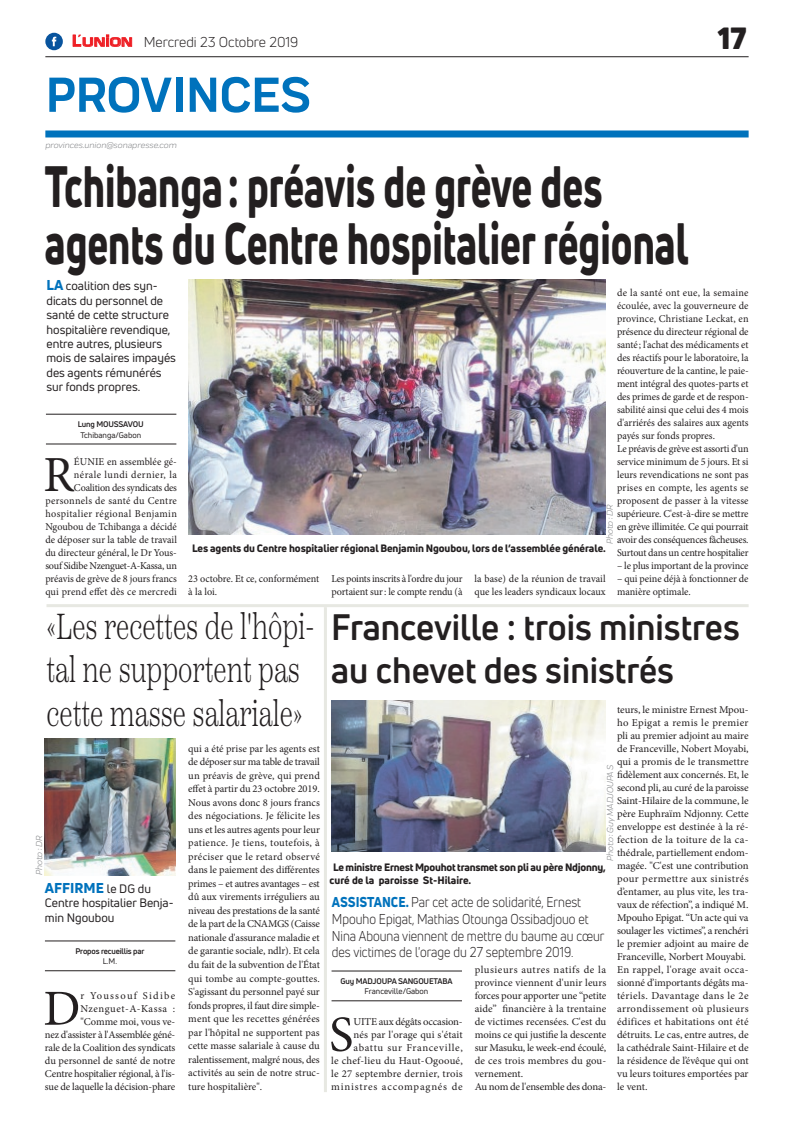
<style>
.page{position:relative;width:794px;height:1129px;background:#fff}
.page>*{position:absolute;margin:0;border:0;box-sizing:border-box;transform-origin:0 0}
.t1{font:800 57px/57px "Uni Neue";color:#231f20;scale:.69 1}
.t2{font:700 51px "Praktika";color:#0072bc}
.t3{font:50.5px "Minion Pro";color:#231f20}
.t4{font:300 36px/43.2px "Scotch Text";color:#231f20;scale:.71 1}
.t5{font:700 36px/43.2px "Uni Neue";color:#231f20;scale:.96 1}
.t6{font:900 30px "Uni Neue";color:#231f20}
.t7{font:14px/16.8px "Uni Neue";color:#231f20;scale:.89 1}
.t8{font:14px "Uni Neue";color:#231f20}
.t9{font:800 14px "Uni Neue";color:#0072bc}
.t10{font:12px/14.4px "Uni Neue";color:#231f20}
.t11{font:10.5px/13px "Minion Pro";letter-spacing:-.005em;color:#231f20}
.t12{font:800 10.5px/12.6px "Uni Neue";letter-spacing:-.005em;color:#231f20}
.t13{font:10.5px/13px "Minion Pro";letter-spacing:.02em;color:#231f20;text-align:right}
.t14{font:italic 9px "Praktika";color:#818386}
.t15{font:700 8px "Uni Neue";letter-spacing:-.02em;color:#231f20}
.t16{font:8px "Uni Neue";color:#231f20}
.s1{font-family:"Eurostile";font-weight:600;font-size:15px;color:#ee1d23}
.s2{font-family:"Eurostile";font-weight:600;font-size:11.4px;color:#ee1d23}
.s3{font-weight:800;font-size:14px;color:#0072bc}
.s4{font-weight:400;font-size:12px;color:#231f20}
.s5{font-weight:800;color:#0072bc}
</style>
<div class="page">
<div style="left:45px;top:130px;width:703px;height:7px;background:#0072bc"></div>
<hr style="left:45px;top:56px;width:703px;height:1px;background:#231f20">
<svg style="left:72px;top:34px;width:60px;height:13px"></svg>
<div style="left:45px;top:33px;width:18px;height:17px;background:#08549e;border-radius:50%"></div>
<svg style="left:52px;top:37px;width:4px;height:9px"></svg>
<hr style="left:46px;top:443px;width:130px;height:1px;background:#231f20">
<hr style="left:46px;top:414px;width:130px;height:1px;background:#231f20">
<hr style="left:331px;top:1000px;width:131px;height:1px;background:#231f20">
<hr style="left:331px;top:970px;width:131px;height:1px;background:#231f20">
<hr style="left:45px;top:970px;width:130px;height:1px;background:#231f20">
<hr style="left:45px;top:940px;width:130px;height:1px;background:#231f20">
<hr style="left:46px;top:604px;width:702px;height:3px;background:#e7e8e2">
<img style="left:45px;top:738px;width:130px;height:137px">
<img style="left:332px;top:700px;width:273px;height:151px">
<img style="left:188px;top:280px;width:417px;height:254px">
<hr style="left:324px;top:607px;width:3px;height:484px;background:#e7e8e2">
<h3 class="t8" style="left:72px;top:33px;width:228px"><span class="s1">L</span><span class="s2">UNION</span> Mercredi 23 Octobre 2019</h3>
<h2 class="t2" style="left:46px;top:54px;width:266px">PROVINCES</h2>
<p class="t14" style="left:45px;top:139px;width:133px">provinces.union@sonapresse.com</p>
<h3 class="t6" style="left:717px;top:17px;width:30px">17</h3>
<h1 class="t1" style="left:45px;top:157px;width:934px">Tchibanga: préavis de grève des agents du Centre hospitalier régional</h1>
<p class="t10" style="left:46px;top:279px;width:131px"><span class="s3">LA</span> coalition des syn&shy;dicats du personnel de santé de cette structure hospitalière revendique, entre autres, plusieurs mois de salaires impayés des agents rémunérés sur fonds propres.</p>
<p class="t15" style="left:78px;top:419px;width:67px">Lung MOUSSAVOU</p>
<p class="t16" style="left:80px;top:429px;width:62px">Tchibanga/Gabon</p>
<p class="t11" style="left:617px;top:286px;width:133px">de la santé ont eue, la semaine écoulée, avec la gouverneure de province, Christiane Leckat, en présence du directeur régional de santé ; l'achat des médicaments et des réactifs pour le laboratoire, la réouverture de la cantine, le paie&shy;ment intégral des quotes-parts et des primes de garde et de respon&shy;sabilité ainsi que celui des 4 mois d'arriérés des salaires aux agents payés sur fonds propres.<br>Le préavis de grève est assorti d'un service minimum de 5 jours. Et si leurs revendications ne sont pas prises en compte, les agents se proposent de passer à la vitesse supérieure. C'est-à-dire se mettre en grève illimitée. Ce qui pourrait avoir des conséquences fâcheuses.<br>Surtout dans un centre hospitalier</p>
<p class="t11" style="left:617px;top:559px;width:133px">– le plus important de la province</p>
<p class="t11" style="left:617px;top:572px;width:133px">– qui peine déjà à fonctionner de manière optimale.</p>
<p class="t11" style="left:45px;top:455px;width:133px;text-align:right">ÉUNIE en assemblée gé&shy;nérale lundi dernier, la<br>Coalition des syndicats des personnels de santé du Centre hospitalier régional Benjamin<br>Ngoubou de Tchibanga a décidé de déposer sur la table de travail du directeur général, le Dr Yous&shy;souf Sidibe Nzenguet-A-Kassa, un préavis de grève de 8 jours francs qui prend effet dès ce mercredi</p>
<h3 class="t3" style="left:44px;top:441px;width:32px">R</h3>
<p class="t14" style="left:603px;top:544px;width:41px;rotate:-90deg">Photo : DR</p>
<p class="t12" style="left:192px;top:542px;width:415px">Les agents du Centre hospitalier régional Benjamin Ngoubou, lors de l’assemblée générale.</p>
<p class="t11" style="left:188px;top:572px;width:133px">23 octobre. Et ce, conformément à la loi.</p>
<p class="t11" style="left:331px;top:572px;width:133px">Les points inscrits à l'ordre du jour portaient sur: le compte rendu (à</p>
<p class="t11" style="left:474px;top:572px;width:133px">la base) de la réunion de travail que les leaders syndicaux locaux</p>
<h3 class="t4" style="left:46px;top:605px;width:379px">«Les recettes de l'hôpi&shy;tal ne supportent pas cette masse salariale»</h3>
<p class="t14" style="left:33px;top:875px;width:41px;rotate:-90deg">Photo : DR</p>
<h3 class="t9" style="left:45px;top:878px;width:107px">AFFIRME <span class="s4">le DG du</span></h3>
<p class="t10" style="left:45px;top:895px;width:130px">Centre hospitalier Benja&shy;min Ngoubou</p>
<p class="t15" style="left:75px;top:945px;width:71px">Propos recueillis par</p>
<p class="t16" style="left:103px;top:956px;width:16px">L.M.</p>
<p class="t11" style="left:45px;top:988px;width:132px;text-align:right">r Youssouf Sidibe<br>Nzenguet-A-Kassa : "Comme moi, vous ve-<br>nez d'assister à l'Assemblée géné&shy;rale de la Coalition des syndicats du personnel de santé de notre<br>Centre hospitalier régional, à l'is&shy;sue de laquelle la décision-phare</p>
<h3 class="t3" style="left:43px;top:974px;width:39px">D</h3>
<p class="t11" style="left:188px;top:741px;width:133px;line-height:13.5px;text-align:justify">qui a été prise par les agents est de déposer sur ma table de travail un préavis de grève, qui prend effet à partir du 23 octobre 2019.<br>Nous avons donc 8 jours francs des négociations. Je félicite les uns et les autres agents pour leur patience. Je tiens, toutefois, à préciser que le retard observé dans le paiement des différentes primes – et autres avantages – est dû aux virements irréguliers au niveau des prestations de la santé de la part de la CNAMGS (Caisse nationale d'assurance maladie et de garantie sociale, ndlr). Et cela du fait de la subvention de l'État qui tombe au compte-gouttes.<br>S'agissant du personnel payé sur fonds propres, il faut dire simple&shy;ment que les recettes générées par l'hôpital ne supportent pas cette masse salariale à cause du ralentissement, malgré nous, des activités au sein de notre struc&shy;ture hospitalière".</p>
<h3 class="t5" style="left:331px;top:604px;width:427px">Franceville : trois ministres au chevet des sinistrés</h3>
<p class="t11" style="left:617px;top:702px;width:133px">teurs, le ministre Ernest Mpou&shy;ho Epigat a remis le premier pli au premier adjoint au maire de Franceville, Nobert Moyabi, qui a promis de le transmettre fidèlement aux concernés. Et, le second pli, au curé de la paroisse<br>Saint-Hilaire de la commune, le père Euphraïm Ndjonny. Cette enveloppe est destinée à la ré&shy;fection de la toiture de la ca&shy;thédrale, partiellement endom&shy;magée. "C'est une contribution pour permettre aux sinistrés d’entamer, au plus vite, les tra&shy;vaux de réfection”, a indiqué M.<br>Mpouho Epigat. “Un acte qui va soulager les victimes”, a renchéri le premier adjoint au maire de<br>Franceville, Norbert Mouyabi.<br>En rappel, l'orage avait occa&shy;sionné d’importants dégâts ma&shy;tériels. Davantage dans le 2e arrondissement où plusieurs édifices et habitations ont été détruits. Le cas, entre autres, de la cathédrale Saint-Hilaire et de la résidence de l’évêque qui ont vu leurs toitures emportées par le vent.</p>
<p class="t14" style="left:603px;top:860px;width:98px;rotate:-90deg">Photo : Guy MADJOUPA S</p>
<p class="t12" style="left:329px;top:860px;width:278px;text-indent:3px">Le ministre Ernest Mpouhot transmet son pli au père Ndjonny, curé de la paroisse St-Hilaire.</p>
<h3 class="t7" style="left:332px;top:893px;width:308px"><span class="s5">ASSISTANCE.</span> Par cet acte de solidarité, Ernest Mpouho Epigat, Mathias Otounga Ossibadjouo et Nina Abouna viennent de mettre du baume au cœur des victimes de l'orage du 27 septembre 2019.</h3>
<p class="t11" style="left:475px;top:962px;width:133px">plusieurs autres natifs de la province viennent d'unir leurs forces pour apporter une “petite aide” financière à la trentaine de victimes recensées. C'est du moins ce qui justifie la descente sur Masuku, le week-end écoulé, de ces trois membres du gou&shy;vernement.<br>Au nom de l'ensemble des dona-</p>
<p class="t15" style="left:340px;top:975px;width:114px">Guy MADJOUPA SANGOUETABA</p>
<p class="t16" style="left:364px;top:986px;width:65px">Franceville/Gabon</p>
<h3 class="t3" style="left:329px;top:1000px;width:26px">S</h3>
<p class="t13" style="left:331px;top:1014px;width:133px">UITE aux dégâts occasion-<br>nés par l'orage qui s'était abattu sur Franceville,<br>le chef-lieu du Haut-Ogooué, le 27 septembre dernier, trois ministres accompagnés de</p>
</div>
